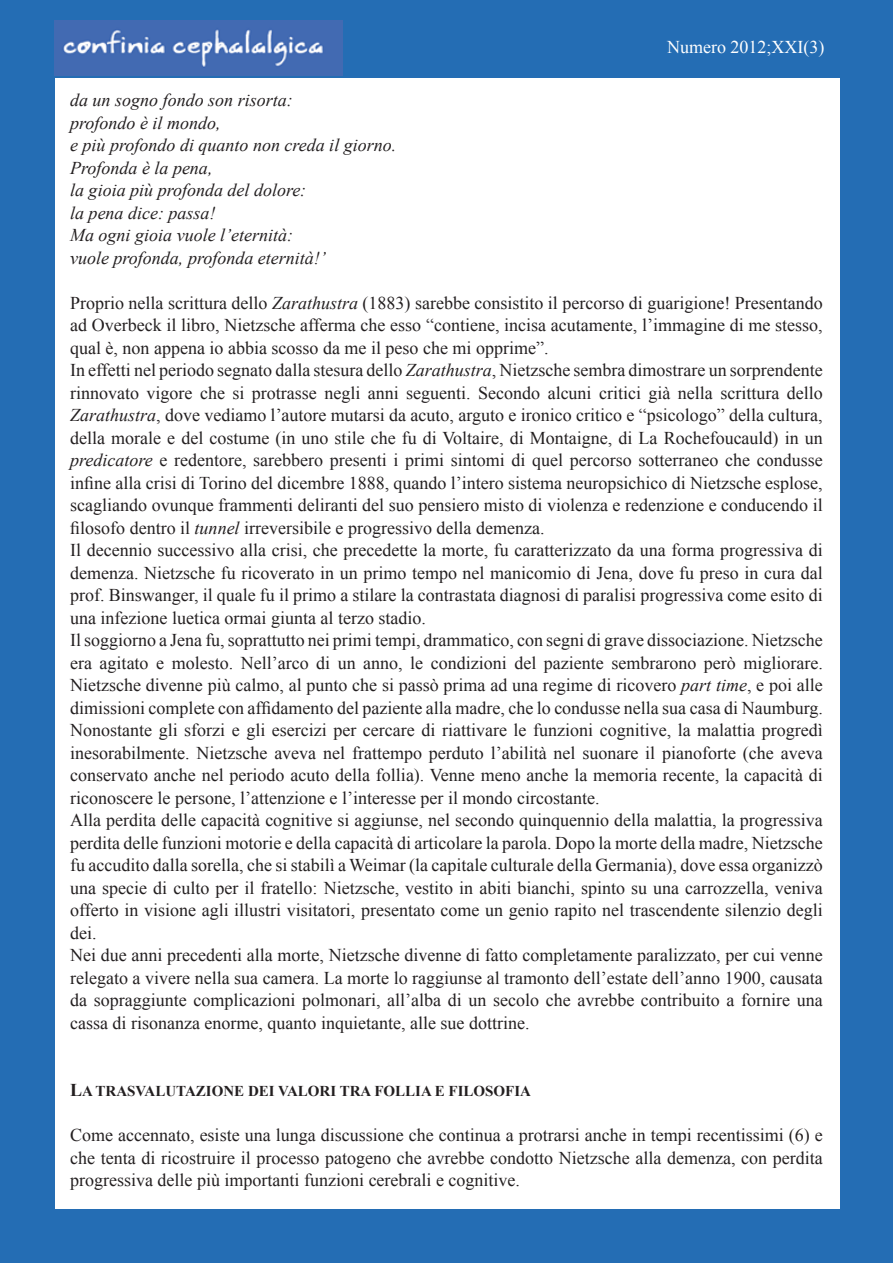
<style>
.page{position:relative;width:893px;height:1263px;background:#246db4}
.page>*{position:absolute;margin:0;border:0;box-sizing:border-box;transform-origin:0 0}
.t1{font:18px/22.5px "Times New Roman";color:#231f20}
.t2{font:italic 18px/22.5px "Times New Roman";color:#231f20}
.t3{font:18px "Times New Roman";color:#fff}
.t4{font:700 15px "Times New Roman";color:#231f20}
.s1{font-style:italic}
.s2{font-size:18px}
</style>
<div class="page">
<img style="left:54px;top:20px;width:288px;height:55px">
<div style="left:55px;top:79px;width:784px;height:1130px;background:#fff"></div>
<p class="t3" style="left:667px;top:35px;width:159px">Numero 2012;XXI(3)</p>
<p class="t2" style="left:70px;top:88px;width:328px">da un sogno fondo son risorta:<br>profondo è il mondo,<br>e più profondo di quanto non creda il giorno.<br>Profonda è la pena,<br>la gioia più profonda del dolore:<br>la pena dice: passa!<br>Ma ogni gioia vuole l’eternità:<br>vuole profonda, profonda eternità!’</p>
<p class="t1" style="left:70px;top:291px;width:754px">Proprio nella scrittura dello <span class="s1">Zarathustra</span> (1883) sarebbe consistito il percorso di guarigione! Presentando ad Overbeck il libro, Nietzsche afferma che esso “contiene, incisa acutamente, l’immagine di me stesso, qual è, non appena io abbia scosso da me il peso che mi opprime”.<br>In effetti nel periodo segnato dalla stesura dello <span class="s1">Zarathustra</span>, Nietzsche sembra dimostrare un sorprendente rinnovato vigore che si protrasse negli anni seguenti. Secondo alcuni critici già nella scrittura dello <span class="s1">Zarathustra</span>, dove vediamo l’autore mutarsi da acuto, arguto e ironico critico e “psicologo” della cultura, della morale e del costume (in uno stile che fu di Voltaire, di Montaigne, di La Rochefoucauld) in un <span class="s1">predicatore</span> e redentore, sarebbero presenti i primi sintomi di quel percorso sotterraneo che condusse infine alla crisi di Torino del dicembre 1888, quando l’intero sistema neuropsichico di Nietzsche esplose, scagliando ovunque frammenti deliranti del suo pensiero misto di violenza e redenzione e conducendo il filosofo dentro il <span class="s1">tunnel</span> irreversibile e progressivo della demenza.<br>Il decennio successivo alla crisi, che precedette la morte, fu caratterizzato da una forma progressiva di demenza. Nietzsche fu ricoverato in un primo tempo nel manicomio di Jena, dove fu preso in cura dal prof. Binswanger, il quale fu il primo a stilare la contrastata diagnosi di paralisi progressiva come esito di una infezione luetica ormai giunta al terzo stadio.<br>Il soggiorno a Jena fu, soprattutto nei primi tempi, drammatico, con segni di grave dissociazione. Nietzsche era agitato e molesto. Nell’arco di un anno, le condizioni del paziente sembrarono però migliorare.<br>Nietzsche divenne più calmo, al punto che si passò prima ad una regime di ricovero <span class="s1">part time</span>, e poi alle dimissioni complete con affidamento del paziente alla madre, che lo condusse nella sua casa di Naumburg.<br>Nonostante gli sforzi e gli esercizi per cercare di riattivare le funzioni cognitive, la malattia progredì inesorabilmente. Nietzsche aveva nel frattempo perduto l’abilità nel suonare il pianoforte (che aveva conservato anche nel periodo acuto della follia). Venne meno anche la memoria recente, la capacità di riconoscere le persone, l’attenzione e l’interesse per il mondo circostante.<br>Alla perdita delle capacità cognitive si aggiunse, nel secondo quinquennio della malattia, la progressiva perdita delle funzioni motorie e della capacità di articolare la parola. Dopo la morte della madre, Nietzsche fu accudito dalla sorella, che si stabilì a Weimar (la capitale culturale della Germania), dove essa organizzò una specie di culto per il fratello: Nietzsche, vestito in abiti bianchi, spinto su una carrozzella, veniva offerto in visione agli illustri visitatori, presentato come un genio rapito nel trascendente silenzio degli dei.<br>Nei due anni precedenti alla morte, Nietzsche divenne di fatto completamente paralizzato, per cui venne relegato a vivere nella sua camera. La morte lo raggiunse al tramonto dell’estate dell’anno 1900, causata da sopraggiunte complicazioni polmonari, all’alba di un secolo che avrebbe contribuito a fornire una cassa di risonanza enorme, quanto inquietante, alle sue dottrine.</p>
<p class="t4" style="left:70px;top:1081px;width:462px"><span class="s2">L</span>A TRASVALUTAZIONE DEI VALORI TRA FOLLIA E FILOSOFIA</p>
<p class="t1" style="left:70px;top:1123px;width:754px;text-align:justify">Come accennato, esiste una lunga discussione che continua a protrarsi anche in tempi recentissimi (6) e che tenta di ricostruire il processo patogeno che avrebbe condotto Nietzsche alla demenza, con perdita progressiva delle più importanti funzioni cerebrali e cognitive.</p>
</div>
